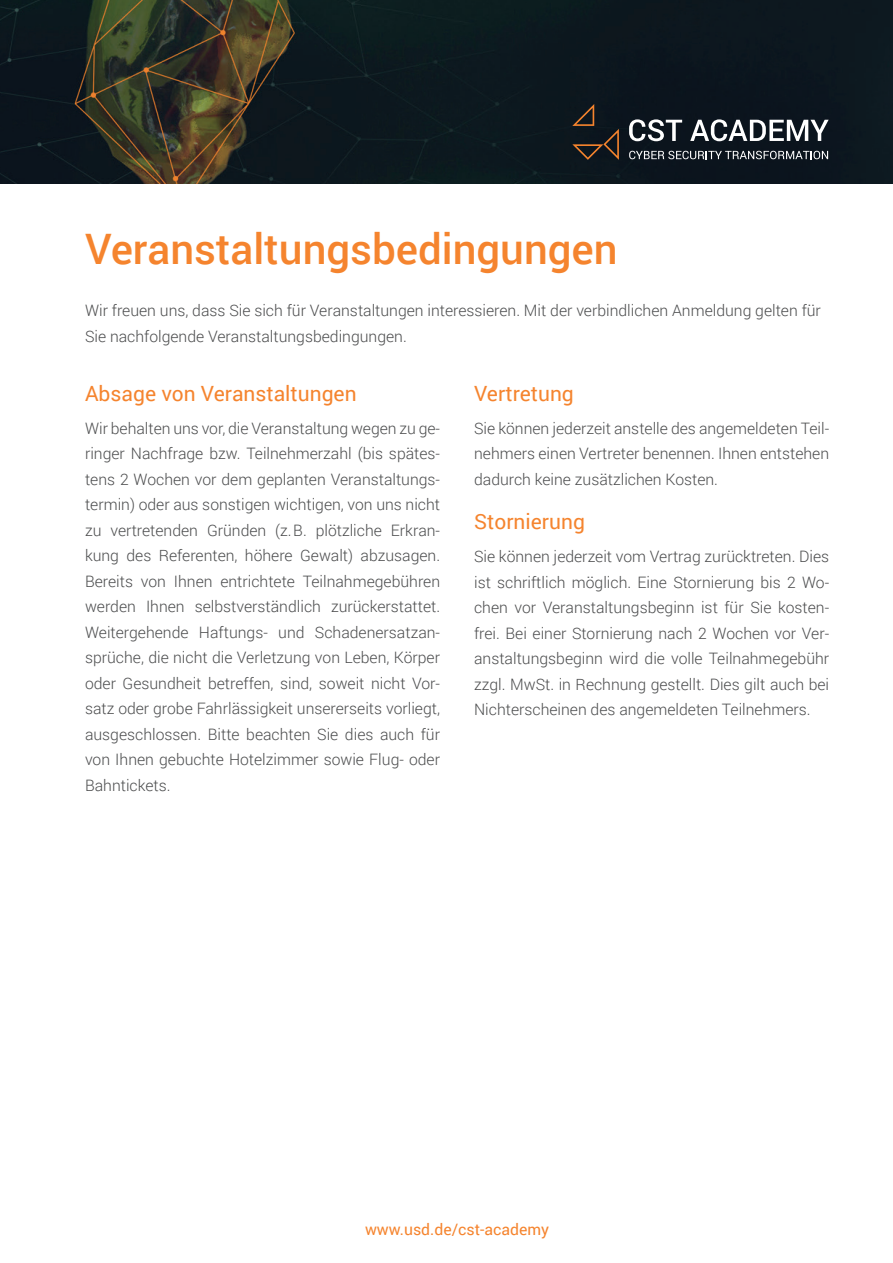
<style>
.page{position:relative;width:893px;height:1263px;background:#fff}
.page>*{position:absolute;margin:0;border:0;box-sizing:border-box;transform-origin:0 0}
.t1{font:500 42px "Roboto";color:#f5842e}
.t2{font:21px "Roboto";color:#f5842e}
.t3{font:300 15.75px/25.5px "Roboto";color:#4b4c4d;text-align:justify}
.t4{font:15.75px "Roboto";color:#f5842e}
</style>
<div class="page">
<img style="left:0;top:0;width:893px;height:183px">
<svg style="left:629px;top:119px;width:53px;height:22px"></svg>
<svg style="left:690px;top:119px;width:139px;height:22px"></svg>
<svg style="left:629px;top:151px;width:199px;height:8px;background:#5b6168"></svg>
<svg style="left:572px;top:104px;width:47px;height:56px;background:#27221f"></svg>
<h1 class="t1" style="left:85px;top:219px;width:534px">Veranstaltungsbedingungen</h1>
<p class="t3" style="left:85px;top:297px;width:737px;line-height:26.2px">Wir freuen uns, dass Sie sich für Veranstaltungen interessieren. Mit der verbindlichen Anmeldung gelten für<br>Sie nachfolgende Veranstaltungsbedingungen.</p>
<h2 class="t2" style="left:85px;top:379px;width:273px">Absage von Veranstaltungen</h2>
<p class="t3" style="left:85px;top:415px;width:357px">Wir behalten uns vor, die Veranstaltung wegen zu ge&shy;ringer Nachfrage bzw. Teilnehmerzahl (bis spätes&shy;tens 2 Wochen vor dem geplanten Veranstaltungs&shy;termin) oder aus sonstigen wichtigen, von uns nicht zu vertretenden Gründen (z. B. plötzliche Erkran&shy;kung des Referenten, höhere Gewalt) abzusagen.<br>Bereits von Ihnen entrichtete Teilnahmegebühren werden Ihnen selbstverständlich zurückerstattet.<br>Weitergehende Haftungs- und Schadenersatzan&shy;sprüche, die nicht die Verletzung von Leben, Körper oder Gesundheit betreffen, sind, soweit nicht Vor&shy;satz oder grobe Fahrlässigkeit unsererseits vorliegt, ausgeschlossen. Bitte beachten Sie dies auch für von Ihnen gebuchte Hotelzimmer sowie Flug- oder Bahntickets.</p>
<h2 class="t2" style="left:474px;top:379px;width:101px">Vertretung</h2>
<p class="t3" style="left:474px;top:415px;width:357px">Sie können jederzeit anstelle des angemeldeten Teil&shy;nehmers einen Vertreter benennen. Ihnen entstehen dadurch keine zusätzlichen Kosten.</p>
<h2 class="t2" style="left:474px;top:507px;width:112px">Stornierung</h2>
<p class="t3" style="left:474px;top:543px;width:357px">Sie können jederzeit vom Vertrag zurücktreten. Dies ist schriftlich möglich. Eine Stornierung bis 2 Wo&shy;chen vor Veranstaltungsbeginn ist für Sie kosten&shy;frei. Bei einer Stornierung nach 2 Wochen vor Ver&shy;anstaltungsbeginn wird die volle Teilnahmegebühr zzgl. MwSt. in Rechnung gestellt. Dies gilt auch bei Nichterscheinen des angemeldeten Teilnehmers.</p>
<p class="t4" style="left:365px;top:1218px;width:186px">www.usd.de/cst-academy</p>
</div>
